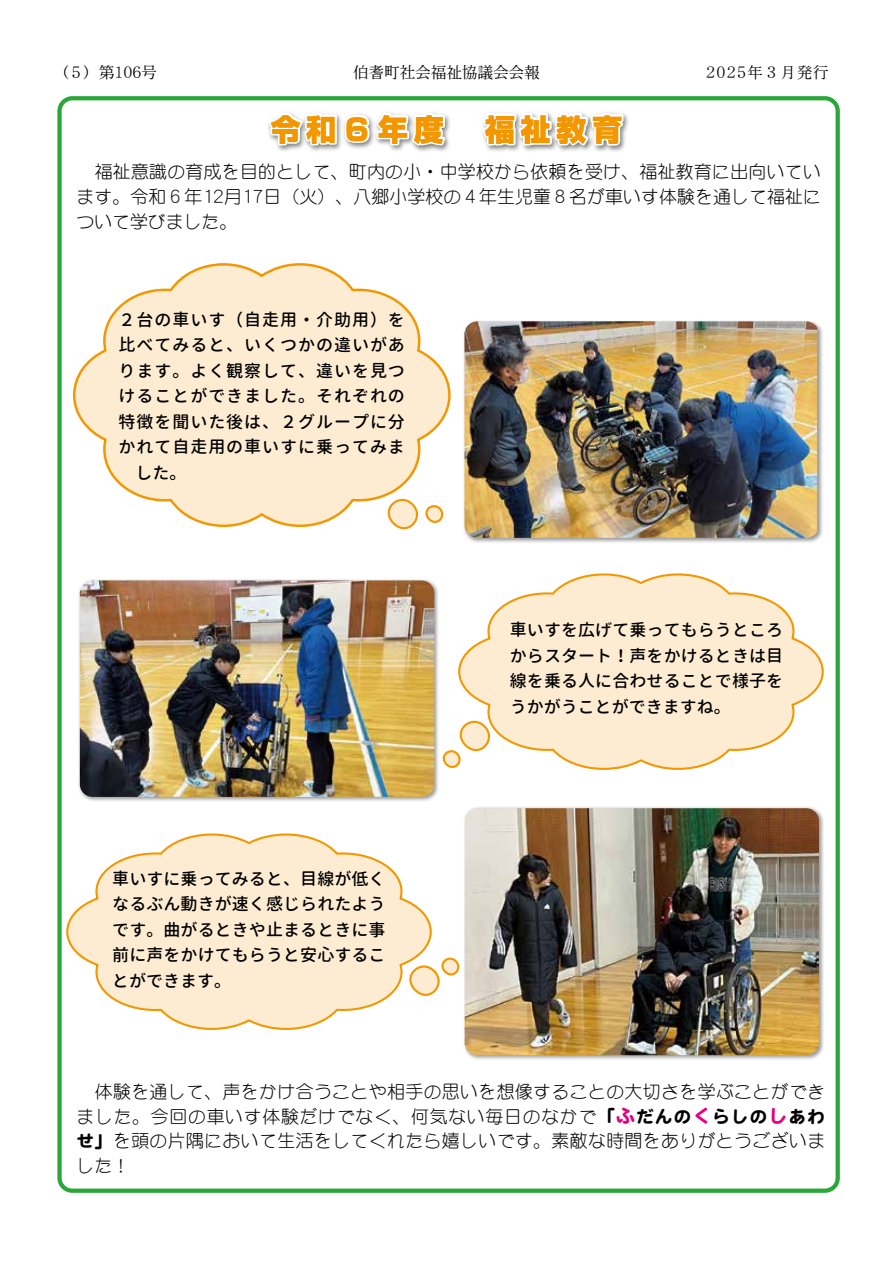
<style>
.page{position:relative;width:893px;height:1263px;background:#fff}
.page>*{position:absolute;margin:0;border:0;box-sizing:border-box;transform-origin:0 0}
.t1{font:800 29.7px "Shin Go Pro";letter-spacing:.2em;color:#f39700}
.t2{font:17.85px/24.6px "DF Maru Gothic Lt MP RKSJ H";letter-spacing:.005em;color:#000;text-align:justify}
.t3{font:500 16.95px/25.5px "Gen Jyuu Gothic";letter-spacing:.005em;color:#000;text-align:justify}
.t4{font:15.9px "DFHS Mincho W3 MP RKSJ H";letter-spacing:-.025em;color:#000}
.t5{font:15.9px "DFHS Mincho W3 MP RKSJ H";letter-spacing:.04em;color:#000}
.s1{font-family:"DF Maru Gothic SB MP RKSJ H"}
.s2{font-family:"DF Maru Gothic SB MP RKSJ H";font-size:19.65px;color:#e4007f}
</style>
<div class="page">
<svg style="left:267px;top:111px;width:182px;height:39px"></svg>
<svg style="left:481px;top:110px;width:148px;height:40px"></svg>
<img style="left:468px;top:324px;width:355px;height:219px">
<img style="left:464px;top:321px;width:353px;height:217px">
<img style="left:79px;top:579px;width:359px;height:222px">
<img style="left:80px;top:580px;width:354px;height:217px">
<img style="left:464px;top:807px;width:360px;height:253px">
<img style="left:465px;top:808px;width:354px;height:247px">
<div style="left:57px;top:96px;width:783px;height:1097px;border:4px solid #2aa738;border-radius:13px"></div>
<svg style="left:458px;top:573px;width:366px;height:197px"></svg>
<svg style="left:442px;top:717px;width:51px;height:51px"></svg>
<svg style="left:73px;top:263px;width:378px;height:264px"></svg>
<svg style="left:384px;top:495px;width:62px;height:35px"></svg>
<svg style="left:66px;top:833px;width:366px;height:197px"></svg>
<svg style="left:406px;top:955px;width:54px;height:41px"></svg>
<p class="t4" style="left:64px;top:64px;width:95px">５( ）第106号</p>
<p class="t4" style="left:353px;top:64px;width:189px">伯耆町社会福祉協議会会報</p>
<p class="t5" style="left:706px;top:64px;width:125px">2025年３月発行</p>
<h1 class="t1" style="left:271px;top:106px;width:353px">令和６年度　福祉教育</h1>
<p class="t2" style="left:77px;top:160px;width:746px;text-indent:18px">福祉意識の育成を目的として、町内の小・中学校から依頼を受け、福祉教育に出向いています。令和６年12月17日（火）、八郷小学校の４年生児童８名が車いす体験を通して福祉について学びました。</p>
<p class="t3" style="left:119px;top:307px;width:288px">２台の車いす（自走用・介助用）を比べてみると、いくつかの違いがあります。よく観察して、違いを見つけることができました。それぞれの特徴を聞いた後は、２グループに分かれて自走用の車いすに乗ってみま　した。</p>
<p class="t3" style="left:112px;top:866px;width:275px">車いすに乗ってみると、目線が低くなるぶん動きが速く感じられたようです。曲がるときや止まるときに事前に声をかけてもらうと安心することができます。</p>
<p class="t3" style="left:510px;top:617px;width:275px">車いすを広げて乗ってもらうところからスタート！声をかけるときは目線を乗る人に合わせることで様子をうかがうことができますね。</p>
<p class="t2" style="left:77px;top:1079px;width:750px;text-indent:18px">体験を通して、声をかけ合うことや相手の思いを想像することの大切さを学ぶことができました。今回の車いす体験だけでなく、何気ない毎日のなかで<span class="s1">「</span><span class="s2">ふ</span><span class="s1">だんの</span><span class="s2">く</span><span class="s1">らしの</span><span class="s2">し</span><span class="s1">あわせ」</span>を頭の片隅において生活をしてくれたら嬉しいです。素敵な時間をありがとうございました!</p>
</div>
